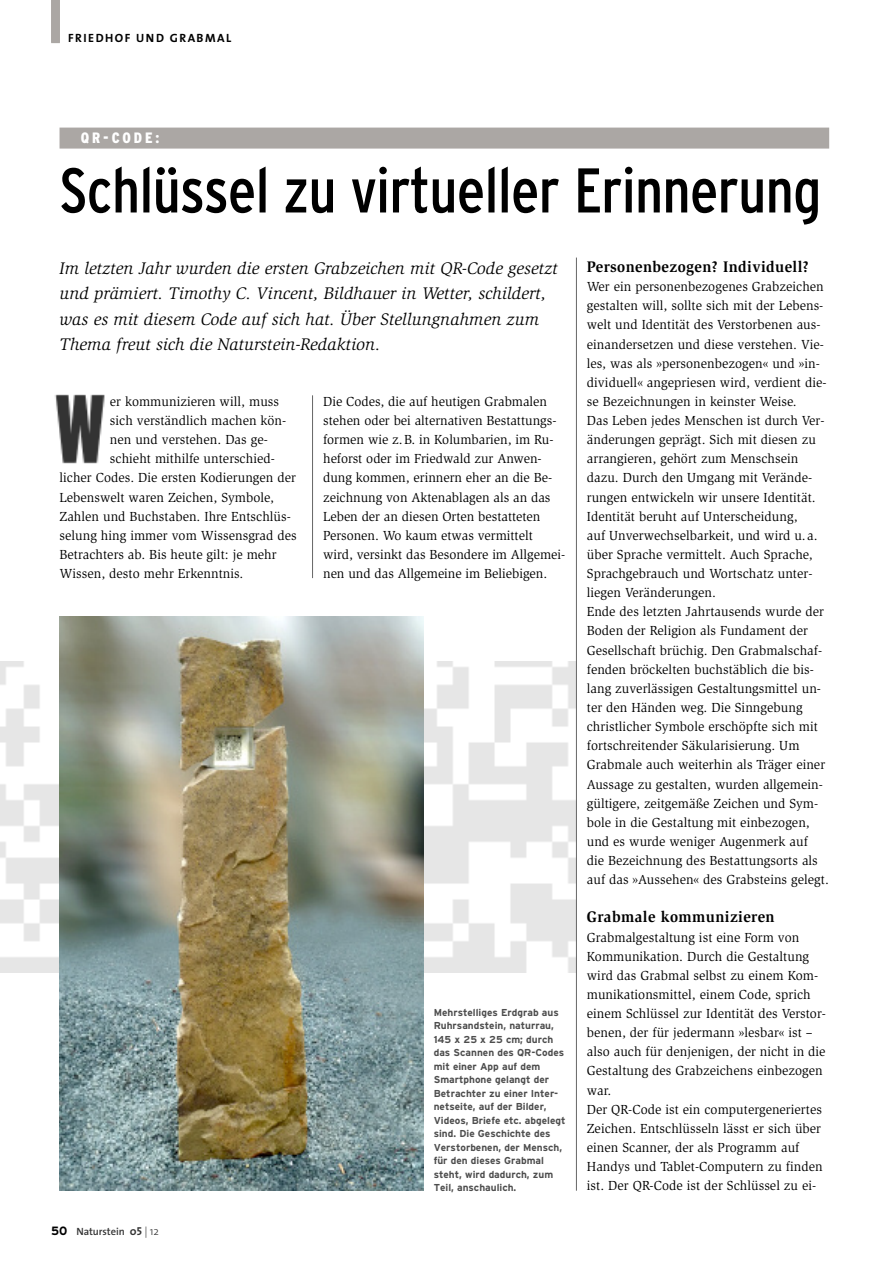
<style>
.page{position:relative;width:893px;height:1263px;background:#fff}
.page>*{position:absolute;margin:0;border:0;box-sizing:border-box;transform-origin:0 0}
.t1{font:condensed 63px "Interstate";letter-spacing:-.01em;color:#000}
.t2{font:italic 17.25px/25.5px "Slimbach Std";letter-spacing:.005em;color:#000}
.t3{font:700 15.75px "Slimbach Std";letter-spacing:.025em;color:#000;scale:.95 1}
.t4{font:900 condensed 15px "Interstate";letter-spacing:.19em;color:#fff}
.t5{font:13.5px/19.2px "Slimbach Std";letter-spacing:.005em;color:#000}
.t6{font:700 12px "The Sans";letter-spacing:.12em;color:#000}
.t7{font:600 10.5px "The Sans";letter-spacing:-.005em;color:#333}
.t8{font:700 10.05px/13.5px "Interstate";color:#4d4d4d}
.s1{font-family:"Interstate";font-weight:700;font-size:12px;color:#000}
.s2{font-weight:700;font-size:11.25px}
.s3{font-weight:300;font-size:11.25px}
</style>
<div class="page">
<img style="left:0;top:661px;width:576px;height:311px">
<div style="left:51px;top:0;width:9px;height:43px;background:#aba7a4"></div>
<hr style="left:576px;top:258px;width:1px;height:933px;background:#666">
<hr style="left:312px;top:395px;width:1px;height:183px;background:#666">
<img style="left:54px;top:394px;width:51px;height:70px">
<div style="left:60px;top:128px;width:769px;height:21px;background:#aba7a4"></div>
<img style="left:60px;top:616px;width:363px;height:575px">
<p class="t6" style="left:68px;top:33px;width:165px">FRIEDHOF UND GRABMAL</p>
<p class="t4" style="left:81px;top:129px;width:80px">QR-CODE:</p>
<h1 class="t1" style="left:60px;top:155px;width:763px">Schlüssel zu virtueller Erinnerung</h1>
<p class="t2" style="left:60px;top:257px;width:500px">Im letzten Jahr wurden die ersten Grabzeichen mit QR-Code gesetzt und prämiert. Timothy C. Vincent, Bildhauer in Wetter, schildert, was es mit diesem Code auf sich hat. Über Stellungnahmen zum Thema freut sich die Naturstein-Redaktion.</p>
<p class="t5" style="left:110px;top:393px;width:171px">er kommunizieren will, muss</p>
<p class="t5" style="left:110px;top:412px;width:178px">sich verständlich machen kön-</p>
<p class="t5" style="left:110px;top:431px;width:159px">nen und verstehen. Das ge-</p>
<p class="t5" style="left:110px;top:450px;width:166px">schieht mithilfe unterschied-</p>
<p class="t5" style="left:60px;top:469px;width:238px">licher Codes. Die ersten Kodierungen der</p>
<p class="t5" style="left:60px;top:488px;width:216px">Lebenswelt waren Zeichen, Symbole,</p>
<p class="t5" style="left:60px;top:508px;width:233px">Zahlen und Buchstaben. Ihre Entschlüs-</p>
<p class="t5" style="left:60px;top:527px;width:239px">selung hing immer vom Wissensgrad des</p>
<p class="t5" style="left:60px;top:546px;width:219px">Betrachters ab. Bis heute gilt: je mehr</p>
<p class="t5" style="left:60px;top:565px;width:185px">Wissen, desto mehr Erkenntnis.</p>
<p class="t5" style="left:323px;top:393px;width:244px">Die Codes, die auf heutigen Grabmalen stehen oder bei alternativen Bestattungs&shy;formen wie z.B. in Kolumbarien, im Ru&shy;heforst oder im Friedwald zur Anwen&shy;dung kommen, erinnern eher an die Be&shy;zeichnung von Aktenablagen als an das Leben der an diesen Orten bestatteten Personen. Wo kaum etwas vermittelt wird, versinkt das Besondere im Allgemei&shy;nen und das Allgemeine im Beliebigen.</p>
<p class="t7" style="left:51px;top:1227px;width:109px"><span class="s1">50</span> Naturstein <span class="s2">0</span><sup>5</sup> <span class="s3">| 12</span></p>
<p class="t8" style="left:434px;top:1005px;width:133px">Mehrstelliges Erdgrab aus<br>Ruhrsandstein, naturrau,<br>145 x 25 x 25 cm; durch das Scannen des QR-Codes mit einer App auf dem<br>Smartphone gelangt der<br>Betrachter zu einer Inter&shy;netseite, auf der Bilder,<br>Videos, Briefe etc. abgelegt sind. Die Geschichte des<br>Verstorbenen, der Mensch, für den dieses Grabmal steht, wird dadurch, zum<br>Teil, anschaulich.</p>
<p class="t3" style="left:587px;top:261px;width:235px">Personenbezogen? Individuell?</p>
<p class="t5" style="left:587px;top:278px;width:244px">Wer ein personenbezogenes Grabzeichen gestalten will, sollte sich mit der Lebens&shy;welt und Identität des Verstorbenen aus&shy;einandersetzen und diese verstehen. Vie&shy;les, was als »personenbezogen« und »in&shy;dividuell« angepriesen wird, verdient die&shy;se Bezeichnungen in keinster Weise.<br>Das Leben jedes Menschen ist durch Ver&shy;änderungen geprägt. Sich mit diesen zu arrangieren, gehört zum Menschsein dazu. Durch den Umgang mit Verände&shy;rungen entwickeln wir unsere Identität.<br>Identität beruht auf Unterscheidung,<br>auf Unverwechselbarkeit, und wird u.a. über Sprache vermittelt. Auch Sprache, Sprachgebrauch und Wortschatz unter&shy;liegen Veränderungen.<br>Ende des letzten Jahrtausends wurde der Boden der Religion als Fundament der Gesellschaft brüchig. Den Grabmalschaf&shy;fenden bröckelten buchstäblich die bis&shy;lang zuverlässigen Gestaltungsmittel un&shy;ter den Händen weg. Die Sinngebung christlicher Symbole erschöpfte sich mit fortschreitender Säkularisierung. Um Grabmale auch weiterhin als Träger einer Aussage zu gestalten, wurden allgemein&shy;gültigere, zeitgemäße Zeichen und Sym&shy;bole in die Gestaltung mit einbezogen, und es wurde weniger Augenmerk auf<br>die Bezeichnung des Bestattungsorts als auf das »Aussehen« des Grabsteins gelegt.</p>
<p class="t3" style="left:587px;top:911px;width:199px">Grabmale kommunizieren</p>
<p class="t5" style="left:587px;top:928px;width:241px">Grabmalgestaltung ist eine Form von Kommunikation. Durch die Gestaltung wird das Grabmal selbst zu einem Kom&shy;munikationsmittel, einem Code, sprich einem Schlüssel zur Identität des Verstor&shy;benen, der für jedermann »lesbar« ist – also auch für denjenigen, der nicht in die Gestaltung des Grabzeichens einbezogen war.<br>Der QR-Code ist ein computergeneriertes Zeichen. Entschlüsseln lässt er sich über einen Scanner, der als Programm auf Handys und Tablet-Computern zu finden ist. Der QR-Code ist der Schlüssel zu ei-</p>
</div>
